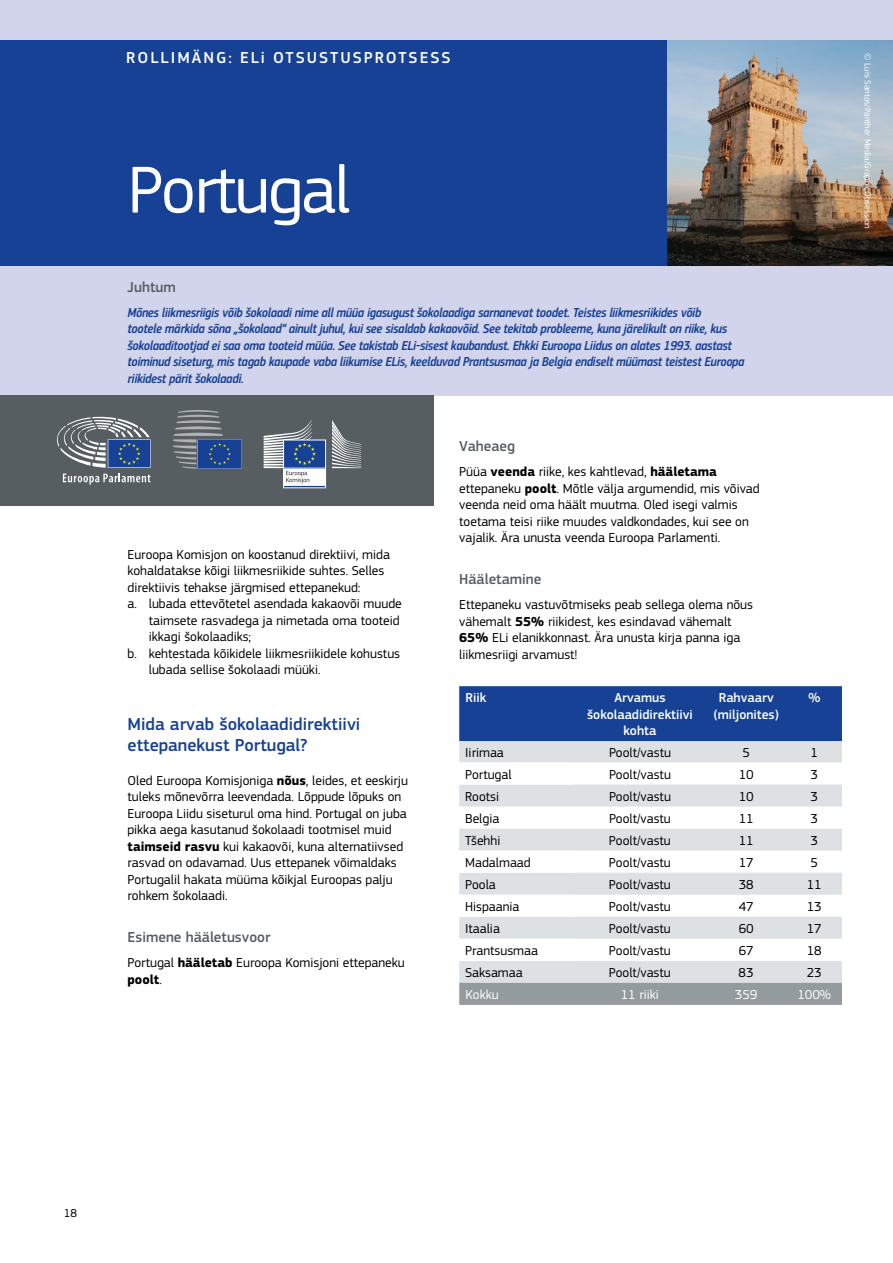
<style>
.page{position:relative;width:893px;height:1263px;background:#fff}
.page>*{position:absolute;margin:0;border:0;box-sizing:border-box;transform-origin:0 0}
.title_1_neg{font:69px "EC Square Sans Pro";letter-spacing:-.03em;color:#fff}
.title_2{font:500 18px/21.6px "EC Square Sans Pro";color:#164194}
.t1{font:500 16.5px "EC Square Sans Pro";letter-spacing:.12em;color:#fff}
.title_3{font:500 15px "EC Square Sans Pro";color:#575e62}
.text{font:13.5px/16.5px "EC Square Sans Pro";color:#000}
.intro{font:13.5px/16.5px "EC Square Sans Cond Pro Medium Itali";letter-spacing:-.01em;color:#164194}
.text_center{font:13.5px "EC Square Sans Pro";color:#000}
.cabecera_center{font:500 13.5px/16.5px "EC Square Sans Pro";color:#fff;text-align:center}
.total_center{font:13.5px "EC Square Sans Pro";color:#fff}
.total{font:13.5px "EC Square Sans Pro";color:#fff}
.cabecera_right{font:500 13.5px "EC Square Sans Pro";color:#fff}
.t2{font:12px "EC Square Sans Pro";color:#000}
.t3{font:9px "EC Square Sans Pro";color:#fff}
.s1{font-weight:700}
</style>
<div class="page">
<div style="left:0;top:0;width:893px;height:395px;background:#d2d4ec"></div>
<div style="left:0;top:40px;width:893px;height:226px;background:#164194"></div>
<div style="left:0;top:395px;width:434px;height:111px;background:#575e62"></div>
<div style="left:284px;top:467px;width:42px;height:19px;background:#fff"></div>
<div style="left:283px;top:467px;width:43px;height:19px;border:1px solid #fff"></div>
<div style="left:283px;top:485px;width:43px;height:3px;border:1px solid #fff"></div>
<svg style="left:332px;top:420px;width:29px;height:48px"></svg>
<div style="left:284px;top:440px;width:42px;height:28px;background:#164194"></div>
<div style="left:283px;top:440px;width:43px;height:28px;border:1px solid #fff"></div>
<svg style="left:264px;top:420px;width:52px;height:64px"></svg>
<svg style="left:56px;top:416px;width:95px;height:69px"></svg>
<svg style="left:173px;top:410px;width:69px;height:59px"></svg>
<div style="left:459px;top:686px;width:383px;height:55px;background:#164194"></div>
<svg style="left:459px;top:741px;width:383px;height:242px;fill:#dee1e3"></svg>
<svg style="left:459px;top:762px;width:115px;height:199px"></svg>
<div style="left:459px;top:983px;width:383px;height:22px;background:#939b9f"></div>
<img style="left:668px;top:40px;width:225px;height:226px">
<p class="t1" style="left:126px;top:48px;width:326px">ROLLIMÄNG: ELi OTSUSTUSPROTSESS</p>
<h1 class="title_1_neg" style="left:128px;top:150px;width:225px">Portugal</h1>
<p class="title_3" style="left:128px;top:278px;width:50px">Juhtum</p>
<p class="intro" style="left:128px;top:304px;width:618px">Mõnes liikmesriigis võib šokolaadi nime all müüa igasugust šokolaadiga sarnanevat toodet. Teistes liikmesriikides võib<br>tootele märkida sõna „šokolaad“ ainult juhul, kui see sisaldab kakaovõid. See tekitab probleeme, kuna järelikult on riike, kus šokolaaditootjad ei saa oma tooteid müüa. See takistab ELi-sisest kaubandust. Ehkki Euroopa Liidus on alates 1993. aastast toiminud siseturg, mis tagab kaupade vaba liikumise ELis, keelduvad Prantsusmaa ja Belgia endiselt müümast teistest Euroopa riikidest pärit šokolaadi.</p>
<p class="text" style="left:128px;top:546px;width:264px">Euroopa Komisjon on koostanud direktiivi, mida kohaldatakse kõigi liikmesriikide suhtes. Selles direktiivis tehakse järgmised ettepanekud:</p>
<p class="text" style="left:149px;top:596px;width:255px;text-indent:-21px">a. lubada ettevõtetel asendada kakaovõi muude taimsete rasvadega ja nimetada oma tooteid ikkagi šokolaadiks;</p>
<p class="text" style="left:149px;top:645px;width:253px;text-indent:-21px">b. kehtestada kõikidele liikmesriikidele kohustus lubada sellise šokolaadi müüki.</p>
<h2 class="title_2" style="left:128px;top:713px;width:234px">Mida arvab šokolaadidirektiivi ettepanekust Portugal?</h2>
<p class="text" style="left:128px;top:772px;width:282px">Oled Euroopa Komisjoniga <span class="s1">nõus</span>, leides, et eeskirju tuleks mõnevõrra leevendada. Lõppude lõpuks on Euroopa Liidu siseturul oma hind. Portugal on juba pikka aega kasutanud šokolaadi tootmisel muid <span class="s1">taimseid rasvu</span> kui kakaovõi, kuna alternatiivsed rasvad on odavamad. Uus ettepanek võimaldaks Portugalil hakata müüma kõikjal Euroopas palju rohkem šokolaadi.</p>
<p class="title_3" style="left:128px;top:929px;width:144px">Esimene hääletusvoor</p>
<p class="text" style="left:128px;top:955px;width:279px">Portugal <span class="s1">hääletab</span> Euroopa Komisjoni ettepaneku <span class="s1">poolt</span>.</p>
<p class="title_3" style="left:459px;top:438px;width:57px">Vaheaeg</p>
<p class="text" style="left:459px;top:464px;width:302px">Püüa <span class="s1">veenda</span> riike, kes kahtlevad, <span class="s1">hääletama </span>ettepaneku <span class="s1">poolt</span>. Mõtle välja argumendid, mis võivad veenda neid oma häält muutma. Oled isegi valmis toetama teisi riike muudes valdkondades, kui see on vajalik. Ära unusta veenda Euroopa Parlamenti.</p>
<p class="title_3" style="left:459px;top:571px;width:84px">Hääletamine</p>
<p class="text" style="left:459px;top:597px;width:295px">Ettepaneku vastuvõtmiseks peab sellega olema nõus vähemalt <span class="s1">55%</span> riikidest, kes esindavad vähemalt <span class="s1">65%</span> ELi elanikkonnast. Ära unusta kirja panna iga liikmesriigi arvamust!</p>
<p class="cabecera_right" style="left:466px;top:690px;width:22px">Riik</p>
<p class="cabecera_center" style="left:587px;top:690px;width:107px">Arvamus šokolaadidirektiivi kohta</p>
<p class="cabecera_center" style="left:714px;top:690px;width:67px">Rahvaarv (miljonites)</p>
<p class="cabecera_center" style="left:808px;top:690px;width:13px">%</p>
<p class="text" style="left:465px;top:744px;width:40px">Iirimaa</p>
<p class="text_center" style="left:609px;top:744px;width:63px">Poolt/vastu</p>
<p class="text_center" style="left:742px;top:744px;width:9px">5</p>
<p class="text_center" style="left:811px;top:744px;width:9px">1</p>
<p class="text" style="left:465px;top:766px;width:48px">Portugal</p>
<p class="text_center" style="left:609px;top:766px;width:63px">Poolt/vastu</p>
<p class="text_center" style="left:739px;top:766px;width:17px">10</p>
<p class="text_center" style="left:810px;top:766px;width:9px">3</p>
<p class="text" style="left:465px;top:788px;width:35px">Rootsi</p>
<p class="text_center" style="left:609px;top:788px;width:63px">Poolt/vastu</p>
<p class="text_center" style="left:739px;top:788px;width:17px">10</p>
<p class="text_center" style="left:810px;top:788px;width:9px">3</p>
<p class="text" style="left:465px;top:810px;width:36px">Belgia</p>
<p class="text_center" style="left:609px;top:810px;width:63px">Poolt/vastu</p>
<p class="text_center" style="left:739px;top:810px;width:17px">11</p>
<p class="text_center" style="left:810px;top:810px;width:9px">3</p>
<p class="text" style="left:465px;top:832px;width:37px">Tšehhi</p>
<p class="text_center" style="left:609px;top:832px;width:63px">Poolt/vastu</p>
<p class="text_center" style="left:739px;top:832px;width:17px">11</p>
<p class="text_center" style="left:810px;top:832px;width:9px">3</p>
<p class="text" style="left:465px;top:854px;width:67px">Madalmaad</p>
<p class="text_center" style="left:609px;top:854px;width:63px">Poolt/vastu</p>
<p class="text_center" style="left:739px;top:854px;width:17px">17</p>
<p class="text_center" style="left:810px;top:854px;width:9px">5</p>
<p class="text" style="left:465px;top:876px;width:32px">Poola</p>
<p class="text_center" style="left:609px;top:876px;width:63px">Poolt/vastu</p>
<p class="text_center" style="left:739px;top:876px;width:17px">38</p>
<p class="text_center" style="left:807px;top:876px;width:17px">11</p>
<p class="text" style="left:465px;top:898px;width:56px">Hispaania</p>
<p class="text_center" style="left:609px;top:898px;width:63px">Poolt/vastu</p>
<p class="text_center" style="left:739px;top:898px;width:17px">47</p>
<p class="text_center" style="left:807px;top:898px;width:17px">13</p>
<p class="text" style="left:465px;top:920px;width:36px">Itaalia</p>
<p class="text_center" style="left:609px;top:920px;width:63px">Poolt/vastu</p>
<p class="text_center" style="left:739px;top:920px;width:17px">60</p>
<p class="text_center" style="left:807px;top:920px;width:17px">17</p>
<p class="text" style="left:465px;top:942px;width:74px">Prantsusmaa</p>
<p class="text_center" style="left:609px;top:942px;width:63px">Poolt/vastu</p>
<p class="text_center" style="left:739px;top:942px;width:17px">67</p>
<p class="text_center" style="left:807px;top:942px;width:17px">18</p>
<p class="text" style="left:465px;top:964px;width:59px">Saksamaa</p>
<p class="text_center" style="left:609px;top:964px;width:63px">Poolt/vastu</p>
<p class="text_center" style="left:739px;top:964px;width:17px">83</p>
<p class="text_center" style="left:807px;top:964px;width:17px">23</p>
<p class="total" style="left:465px;top:986px;width:35px">Kokku</p>
<p class="total_center" style="left:621px;top:986px;width:40px">11 riiki</p>
<p class="total_center" style="left:735px;top:986px;width:24px">359</p>
<p class="total_center" style="left:797px;top:986px;width:35px">100%</p>
<p class="t3" style="left:873px;top:53px;width:177px;rotate:90deg">© Luis Santos/Panther Media/GraphicObsession</p>
<p class="t2" style="left:64px;top:1206px;width:15px">18</p>
</div>
